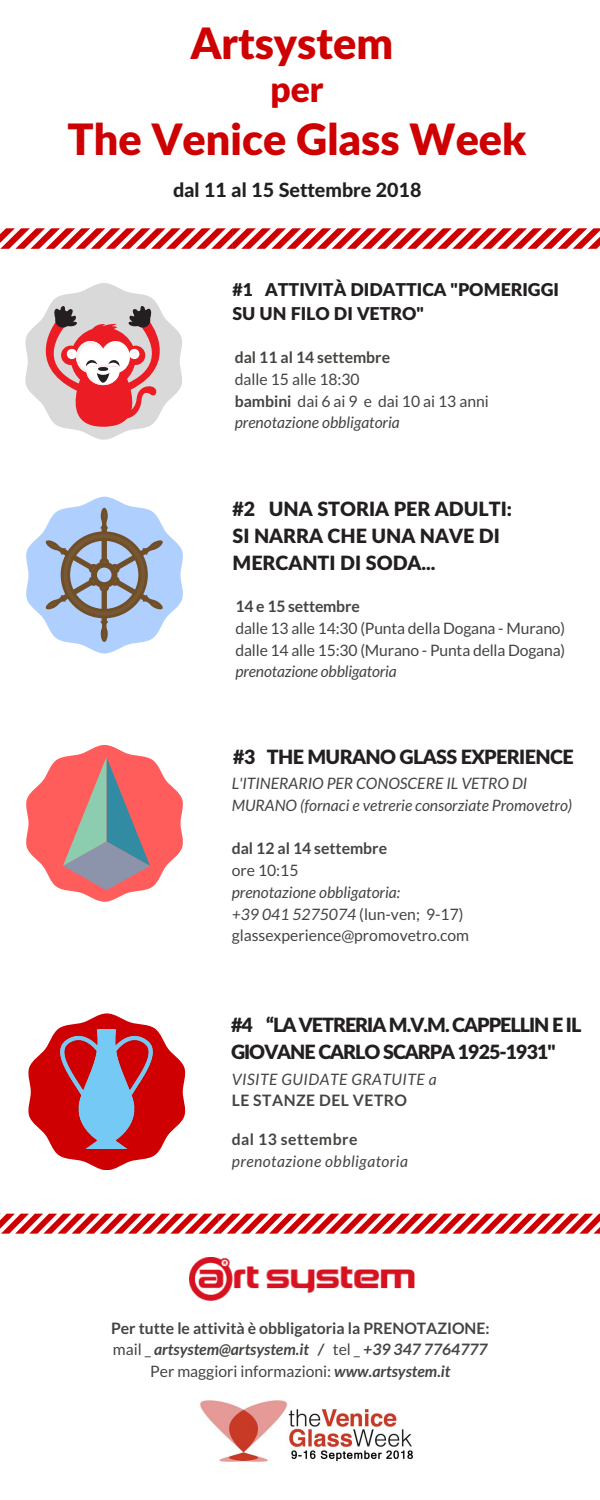
<style>
.page{position:relative;width:600px;height:1500px;background:#fff}
.page>*{position:absolute;margin:0;border:0;box-sizing:border-box;transform-origin:0 0}
.t1{font:900 43.2px "Lato";color:#ce0002}
.t2{font:900 35.4px "Lato";color:#ce0002}
.t3{font:900 19.7px/27px "Lato";letter-spacing:-.05em;color:#231f20}
.t4{font:900 19.7px/27px "Lato";color:#231f20}
.t5{font:900 19.7px "Lato";letter-spacing:-.03em;color:#231f20}
.t6{font:800 19.7px "Lato";color:#231f20}
.t7{font:900 17.7px/24.8px "Lato";color:#231f20}
.t8{font:15.7px/21.8px "Lato";letter-spacing:-.01em;color:#434541}
.t9{font:italic 700 15.7px/21.8px "Lato";color:#434541;text-align:center}
.t10{font:italic 15.7px/21.8px "Lato";color:#434541}
.t11{font:700 15.7px "Lato";color:#434541}
.t12{font:italic 15.7px "Lato";letter-spacing:.03em;color:#434541}
.t13{font:700 15.7px "Lato";letter-spacing:.03em;color:#434541}
.s1{font-weight:700}
.s2{font-style:italic}
.s3{font-style:normal}
.s4{font-weight:400;font-style:normal}
</style>
<div class="page">
<svg style="left:0;top:228px;width:600px;height:21px"></svg>
<svg style="left:28px;top:1013px;width:157px;height:157px"></svg>
<svg style="left:0;top:1214px;width:600px;height:20px"></svg>
<svg style="left:26px;top:497px;width:157px;height:156px"></svg>
<svg style="left:26px;top:283px;width:156px;height:157px"></svg>
<svg style="left:26px;top:745px;width:157px;height:157px"></svg>
<img style="left:190px;top:1257px;width:225px;height:43px">
<img style="left:61px;top:1029px;width:92px;height:120px">
<img style="left:199px;top:1400px;width:214px;height:62px">
<h1 class="t1" style="left:191px;top:16px;width:204px">Artsystem</h1>
<h2 class="t2" style="left:271px;top:67px;width:54px">per</h2>
<h1 class="t1" style="left:68px;top:112px;width:460px">The Venice Glass Week</h1>
<p class="t6" style="left:173px;top:178px;width:250px">dal 11 al 15 Settembre 2018</p>
<p class="t7" style="left:232px;top:276px;width:328px">#1 ATTIVITÀ DIDATTICA "POMERIGGI<br>SU UN FILO DI VETRO"</p>
<p class="t11" style="left:235px;top:348px;width:157px">dal 11 al 14 settembre</p>
<p class="t8" style="left:235px;top:368px;width:256px">dalle 15 alle 18:30<br><span class="s1">bambini</span> dai 6 ai 9 e dai 10 ai 13 anni <span class="s2">prenotazione obbligatoria</span></p>
<p class="t4" style="left:232px;top:495px;width:281px">#2 UNA STORIA PER ADULTI:<br>SI NARRA CHE UNA NAVE DI<br>MERCANTI DI SODA...</p>
<p class="t11" style="left:236px;top:597px;width:126px">14 e 15 settembre</p>
<p class="t8" style="left:236px;top:617px;width:331px">dalle 13 alle 14:30 (Punta della Dogana - Murano) dalle 14 alle 15:30 (Murano - Punta della Dogana)</p>
<p class="t10" style="left:236px;top:660px;width:163px">prenotazione obbligatoria</p>
<p class="t5" style="left:233px;top:745px;width:342px">#3 THE MURANO GLASS EXPERIENCE</p>
<p class="t10" style="left:232px;top:772px;width:342px">L'ITINERARIO PER CONOSCERE IL VETRO DI<br>MURANO (fornaci e vetrerie consorziate Promovetro)</p>
<p class="t11" style="left:232px;top:839px;width:157px">dal 12 al 14 settembre</p>
<p class="t8" style="left:232px;top:859px;width:68px">ore 10:15</p>
<p class="t8" style="left:232px;top:881px;width:239px"><span class="s2">prenotazione obbligatoria:<br>+39 041 5275074</span> (lun-ven; 9-17) glassexperience@promovetro.com</p>
<p class="t3" style="left:231px;top:1011px;width:352px">#4 “LA VETRERIA M.V.M. CAPPELLIN E IL<br>GIOVANE CARLO SCARPA 1925-1931"</p>
<p class="t12" style="left:232px;top:1069px;width:206px">VISITE GUIDATE GRATUITE a</p>
<p class="t13" style="left:232px;top:1091px;width:177px">LE STANZE DEL VETRO</p>
<p class="t13" style="left:232px;top:1130px;width:127px">dal 13 settembre</p>
<p class="t12" style="left:232px;top:1152px;width:178px">prenotazione obbligatoria</p>
<p class="t9" style="left:111px;top:1317px;width:380px"><span class="s3">Per tutte le attività è obbligatoria la PRENOTAZIONE: </span><span class="s4">mail _</span> artsystem@artsystem.it / <span class="s4">tel _</span> +39 347 7764777<br><span class="s4">Per maggiori informazioni:</span> www.artsystem.it</p>
</div>
